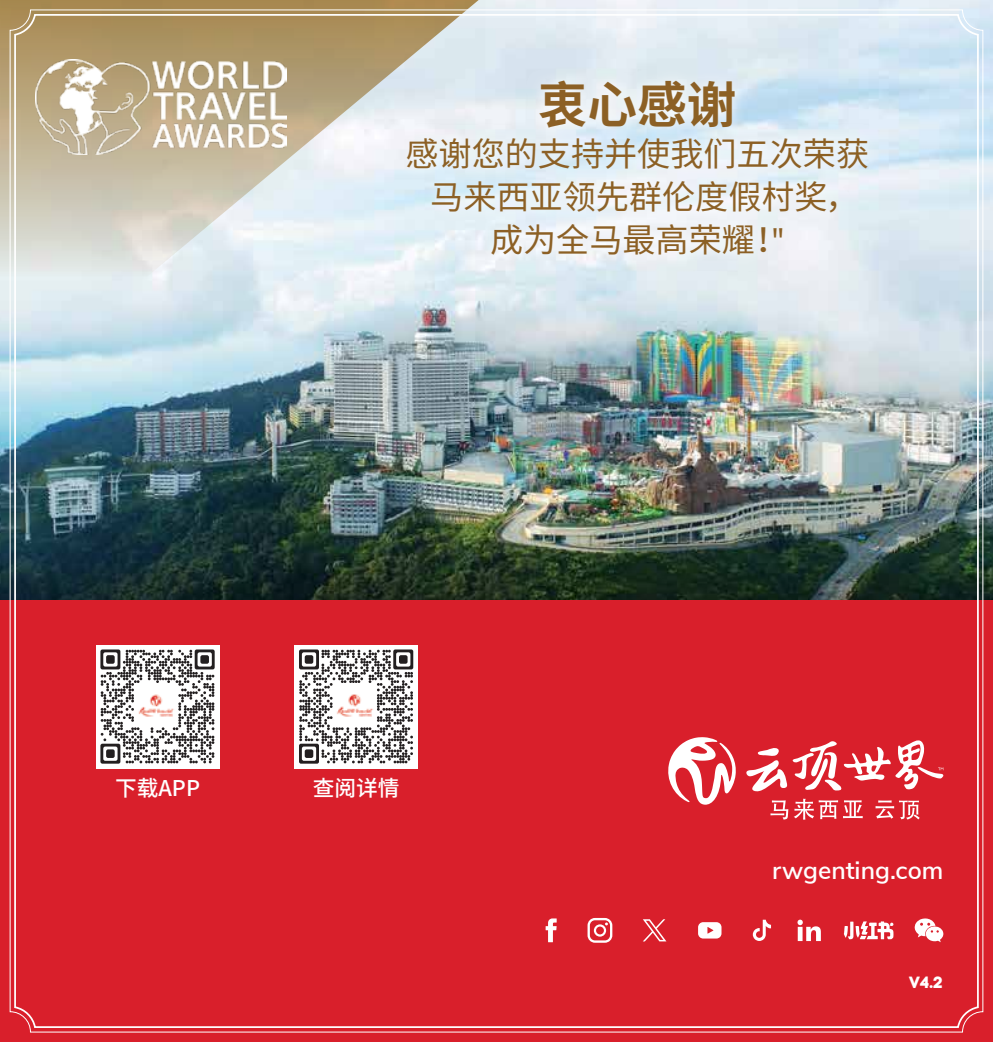
<style>
.page{position:relative;width:993px;height:1042px;background:#fff}
.page>*{position:absolute;margin:0;border:0;box-sizing:border-box;transform-origin:0 0}
.t1{font:700 49.7px "Noto Sans CJ Ksc";color:#8c6025}
.t2{font:33.07px/43.1px "Noto Sans CJ Ksc";color:#8c6025;text-align:center}
.t3{font:600 25.03px "Nunito Sans";color:#fff}
.t4{font:500 21.7px "Noto Sans CJ Ksc";color:#fff}
.t5{font:16.28px "Code Pro Bold LC";color:#fff}
.s1{font-family:"Nunito Sans"}
</style>
<div class="page">
<img style="left:0;top:0;width:992px;height:600px">
<svg style="left:0;top:0;width:496px;height:412px;background:#c2c7be"></svg>
<img style="left:385px;top:59px;width:504px;height:248px">
<img style="left:36px;top:60px;width:250px;height:95px">
<div style="left:496px;top:600px;width:496px;height:442px;background:#d91f2b"></div>
<div style="left:0;top:600px;width:496px;height:442px;background:#d91f2b"></div>
<svg style="left:746px;top:740px;width:197px;height:51px"></svg>
<svg style="left:668px;top:737px;width:68px;height:68px"></svg>
<svg style="left:770px;top:798px;width:92px;height:21px"></svg>
<svg style="left:875px;top:800px;width:44px;height:19px"></svg>
<div style="left:96px;top:645px;width:123px;height:123px;background:#fff"></div>
<svg style="left:100px;top:649px;width:114px;height:114px"></svg>
<img style="left:135px;top:684px;width:42px;height:42px">
<div style="left:294px;top:645px;width:123px;height:123px;background:#fff"></div>
<svg style="left:299px;top:649px;width:114px;height:114px"></svg>
<img style="left:333px;top:684px;width:43px;height:42px">
<svg style="left:545px;top:918px;width:11px;height:24px"></svg>
<svg style="left:698px;top:922px;width:23px;height:16px"></svg>
<svg style="left:587px;top:918px;width:25px;height:25px"></svg>
<svg style="left:752px;top:919px;width:18px;height:22px"></svg>
<svg style="left:797px;top:919px;width:23px;height:22px"></svg>
<svg style="left:643px;top:919px;width:23px;height:22px"></svg>
<svg style="left:843px;top:921px;width:50px;height:18px"></svg>
<svg style="left:914px;top:918px;width:29px;height:24px"></svg>
<h1 class="t1" style="left:537px;top:77px;width:200px">衷心感谢</h1>
<p class="t2" style="left:405px;top:133px;width:465px">感谢您的支持并使我们五次荣获马来西亚领先群伦度假村奖，成为全马最高荣耀！<span class="s1">"</span></p>
<p class="t4" style="left:115px;top:776px;width:86px">下载APP</p>
<p class="t4" style="left:312px;top:776px;width:88px">查阅详情</p>
<p class="t3" style="left:772px;top:852px;width:172px">rwgenting.com</p>
<p class="t5" style="left:908px;top:972px;width:36px">V4.2</p>
</div>
